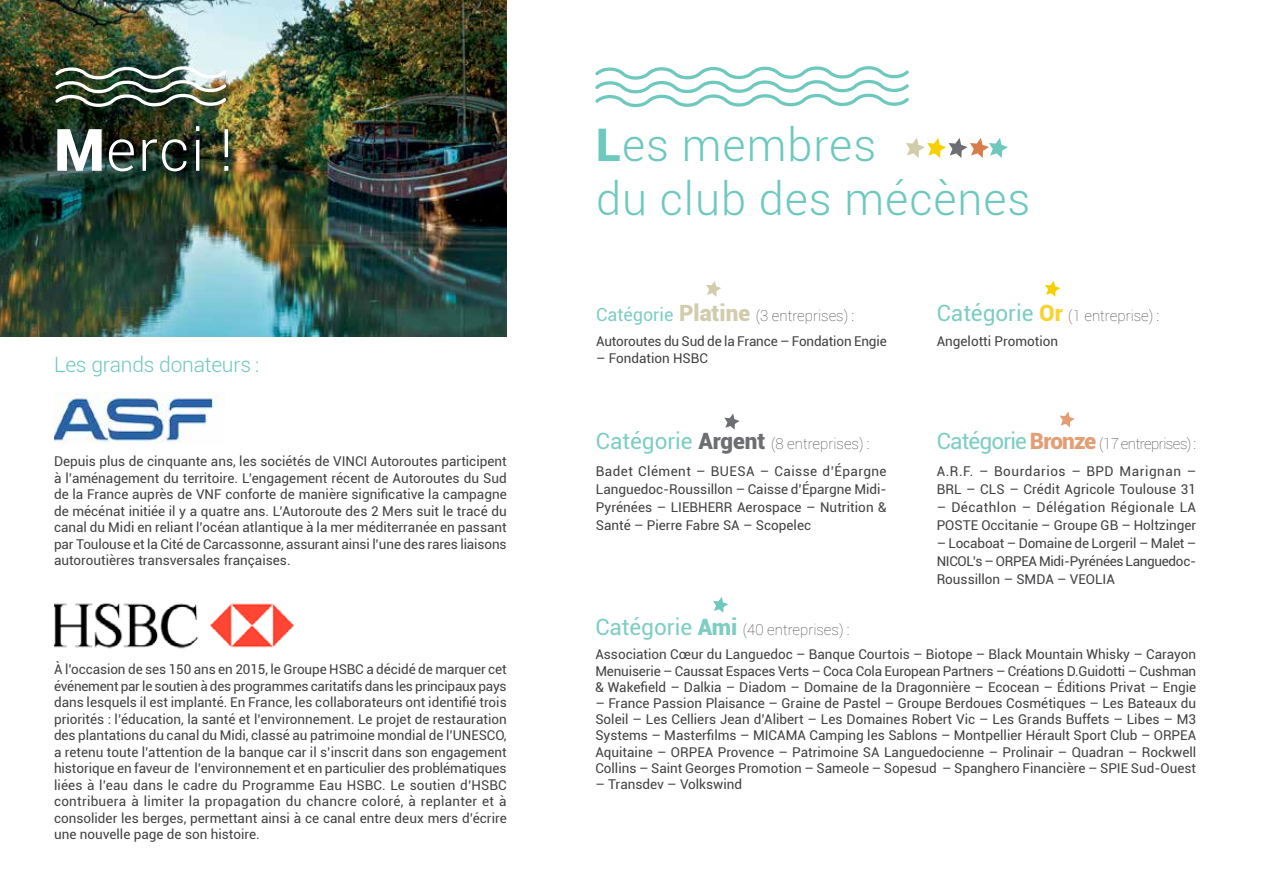
<style>
.page{position:relative;width:1263px;height:893px;background:#fff}
.page>*{position:absolute;margin:0;border:0;box-sizing:border-box;transform-origin:0 0}
.t1{font:300 58.5px "Roboto";color:#fff}
.t2{font:300 45px/54px "Roboto";letter-spacing:.02em;color:#6dc8bd}
.t3{font:300 21px "Roboto";letter-spacing:-.01em;color:#6dc8bd}
.t4{font:100 15px "Roboto";color:#414042}
.t5{font:100 15px "Roboto";letter-spacing:-.035em;color:#414042}
.t6{font:13.5px/16.5px "Roboto";color:#414042;text-align:justify}
.s1{font-weight:900}
.s2{font-weight:400;font-size:18px;color:#7dcdc3}
.s3{font-weight:900;font-size:22.5px;color:#d0ccac}
.s4{font-weight:400;font-size:22.5px;color:#7dcdc3}
.s5{font-weight:900;font-size:22.5px;color:#6d6e71}
.s6{font-weight:900;font-size:22.5px;color:#f8d32e}
.s7{font-weight:900;font-size:22.5px;color:#e29f76}
.s8{font-weight:900;font-size:22.5px;color:#7dcdc3}
</style>
<div class="page">
<svg style="left:595px;top:66px;width:314px;height:42px"></svg>
<svg style="left:706px;top:281px;width:15px;height:16px"></svg>
<svg style="left:906px;top:138px;width:102px;height:20px"></svg>
<svg style="left:724px;top:414px;width:15px;height:16px"></svg>
<svg style="left:1059px;top:411px;width:16px;height:17px"></svg>
<svg style="left:713px;top:597px;width:15px;height:16px"></svg>
<svg style="left:1045px;top:281px;width:15px;height:16px"></svg>
<img style="left:0;top:0;width:507px;height:337px">
<img style="left:54px;top:393px;width:171px;height:50px">
<img style="left:54px;top:603px;width:240px;height:46px">
<img style="left:52px;top:62px;width:177px;height:50px">
<h1 class="t1" style="left:54px;top:109px;width:181px"><span class="s1">M</span>erci !</h1>
<h3 class="t3" style="left:54px;top:350px;width:207px">Les grands donateurs :</h3>
<p class="t6" style="left:54px;top:452px;width:454px">Depuis plus de cinquante ans, les sociétés de VINCI Autoroutes participent à l’aménagement du territoire. L’engagement récent de Autoroutes du Sud de la France auprès de VNF conforte de manière significative la campagne de mécénat initiée il y a quatre ans. L’Autoroute des 2 Mers suit le tracé du canal du Midi en reliant l’océan atlantique à la mer méditerranée en passant par Toulouse et la Cité de Carcassonne, assurant ainsi l’une des rares liaisons autoroutières transversales françaises.</p>
<p class="t6" style="left:54px;top:661px;width:454px">À l’occasion de ses 150 ans en 2015, le Groupe HSBC a décidé de marquer cet événement par le soutien à des programmes caritatifs dans les principaux pays dans lesquels il est implanté. En France, les collaborateurs ont identifié trois priorités : l’éducation, la santé et l’environnement. Le projet de restauration des plantations du canal du Midi, classé au patrimoine mondial de l’UNESCO, a retenu toute l’attention de la banque car il s’inscrit dans son engagement historique en faveur de l’environnement et en particulier des problématiques liées à l’eau dans le cadre du Programme Eau HSBC. Le soutien d’HSBC contribuera à limiter la propagation du chancre coloré, à replanter et à consolider les berges, permettant ainsi à ce canal entre deux mers d’écrire une nouvelle page de son histoire.</p>
<h2 class="t2" style="left:596px;top:116px;width:436px"><span class="s1">L</span>es membres<br>du club des mécènes</h2>
<p class="t4" style="left:596px;top:305px;width:259px"><span class="s2">Catégorie</span> <span class="s3">Platine</span> (3 entreprises) :</p>
<p class="t6" style="left:596px;top:333px;width:292px">Autoroutes du Sud de la France – Fondation Engie</p>
<p class="t6" style="left:596px;top:349px;width:113px">– Fondation HSBC</p>
<p class="t4" style="left:596px;top:434px;width:275px"><span class="s4">Catégorie</span> <span class="s5">Argent</span> (8 entreprises) :</p>
<p class="t6" style="left:596px;top:462px;width:292px;line-height:18px">Badet Clément – BUESA – Caisse d’Épargne Languedoc-Roussillon – Caisse d’Épargne Midi-Pyrénées – LIEBHERR Aerospace – Nutrition &amp; Santé – Pierre Fabre SA – Scopelec</p>
<p class="t4" style="left:937px;top:305px;width:224px"><span class="s4">Catégorie</span> <span class="s6">Or</span> (1 entreprise) :</p>
<p class="t6" style="left:937px;top:333px;width:123px">Angelotti Promotion</p>
<p class="t5" style="left:937px;top:434px;width:261px"><span class="s4">Catégorie</span> <span class="s7">Bronze</span> (17 entreprises) :</p>
<p class="t6" style="left:937px;top:462px;width:261px;line-height:18px">A.R.F. – Bourdarios – BPD Marignan –<br>BRL – CLS – Crédit Agricole Toulouse 31</p>
<p class="t6" style="left:937px;top:498px;width:261px;line-height:18px">– Décathlon – Délégation Régionale LA<br>POSTE Occitanie – Groupe GB – Holtzinger</p>
<p class="t6" style="left:937px;top:534px;width:261px;line-height:18px">– Locaboat – Domaine de Lorgeril – Malet – NICOL’s – ORPEA Midi-Pyrénées Languedoc-Roussillon – SMDA – VEOLIA</p>
<p class="t4" style="left:595px;top:619px;width:255px"><span class="s4">Catégorie</span> <span class="s8">Ami</span> (40 entreprises) :</p>
<p class="t6" style="left:595px;top:646px;width:602px">Association Cœur du Languedoc – Banque Courtois – Biotope – Black Mountain Whisky – Carayon Menuiserie – Caussat Espaces Verts – Coca Cola European Partners – Créations D.Guidotti – Cushman &amp; Wakefield – Dalkia – Diadom – Domaine de la Dragonnière – Ecocean – Éditions Privat – Engie</p>
<p class="t6" style="left:595px;top:695px;width:602px">– France Passion Plaisance – Graine de Pastel – Groupe Berdoues Cosmétiques – Les Bateaux du Soleil – Les Celliers Jean d’Alibert – Les Domaines Robert Vic – Les Grands Buffets – Libes – M3<br>Systems – Masterfilms – MICAMA Camping les Sablons – Montpellier Hérault Sport Club – ORPEA Aquitaine – ORPEA Provence – Patrimoine SA Languedocienne – Prolinair – Quadran – Rockwell Collins – Saint Georges Promotion – Sameole – Sopesud – Spanghero Financière – SPIE Sud-Ouest</p>
<p class="t6" style="left:595px;top:775px;width:148px">– Transdev – Volkswind</p>
</div>
